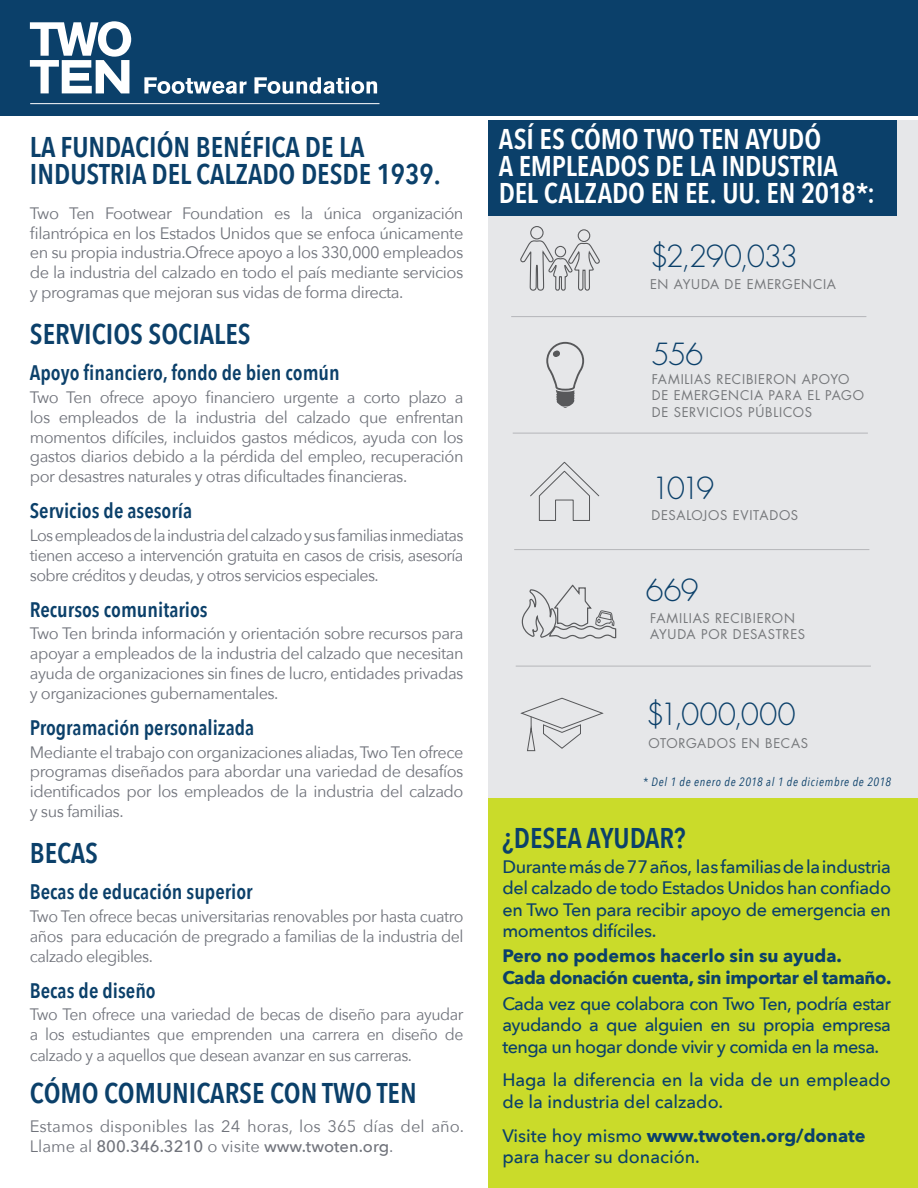
<style>
.page{position:relative;width:918px;height:1188px;background:#fff}
.page>*{position:absolute;margin:0;border:0;box-sizing:border-box;transform-origin:0 0}
.t1{font:300 29.7px "Futura Std";letter-spacing:-.045em;color:#0b406a}
.t2{font:600 28.5px/27px "Avenir Next Condensed";color:#0b406a}
.t3{font:600 28.5px/27px "Avenir Next Condensed";letter-spacing:-.005em;color:#fff}
.t4{font:600 21px "Avenir Next Condensed";color:#0b406a}
.t5{font:500 18px/21.6px "Avenir Next";letter-spacing:-.02em;color:#0b406a;text-align:justify}
.t6{font:500 18px/21.6px "Avenir Next";color:#0b406a}
.t7{font:700 18px/21.6px "Avenir Next";letter-spacing:-.02em;color:#0b406a}
.t8{font:16.5px/19.8px "Avenir Next";letter-spacing:-.03em;color:#70737b;text-align:justify}
.t9{font:16.5px/20.4px "Avenir Next";letter-spacing:-.03em;color:#70737b;text-align:justify;scale:.96 1}
.t10{font:16.5px/19.8px "Avenir Next";color:#70737b}
.t11{font:13.05px/16.4px "Futura Std";letter-spacing:.055em;color:#76787b}
.t12{font:italic 12px "Avenir Next Condensed";letter-spacing:.06em;color:#0b406a}
.s1{font-weight:500}
.s2{font-weight:700}
</style>
<div class="page">
<div style="left:489px;top:121px;width:429px;height:683px;background:#e6e7e9"></div>
<div style="left:489px;top:121px;width:408px;height:95px;background:#0b406a"></div>
<hr style="left:511px;top:316px;width:355px;height:1px;background:#a8a9ad">
<hr style="left:513px;top:433px;width:355px;height:1px;background:#a8a9ad">
<hr style="left:514px;top:549px;width:355px;height:1px;background:#a8a9ad">
<hr style="left:516px;top:666px;width:355px;height:1px;background:#a8a9ad">
<div style="left:0;top:0;width:918px;height:116px;background:#0b406a"></div>
<svg style="left:530px;top:461px;width:70px;height:60px"></svg>
<svg style="left:520px;top:697px;width:84px;height:54px"></svg>
<div style="left:489px;top:799px;width:429px;height:389px;background:#cadb2a"></div>
<svg style="left:519px;top:120px;width:82px;height:314px"></svg>
<svg style="left:521px;top:584px;width:96px;height:55px"></svg>
<svg style="left:144px;top:77px;width:103px;height:17px"></svg>
<svg style="left:254px;top:77px;width:123px;height:17px"></svg>
<svg style="left:30px;top:21px;width:101px;height:72px"></svg>
<hr style="left:30px;top:103px;width:349px;height:1px;background:#fff">
<h2 class="t2" style="left:30px;top:133px;width:412px">LA FUNDACIÓN BENÉFICA DE LA<br>INDUSTRIA DEL CALZADO DESDE 1939.</h2>
<p class="t8" style="left:30px;top:202px;width:435px">Two Ten Footwear Foundation es la única organización filantrópica en los Estados Unidos que se enfoca únicamente en su propia industria.Ofrece apoyo a los 330,000 empleados de la industria del calzado en todo el país mediante servicios y programas que mejoran sus vidas de forma directa.</p>
<h2 class="t2" style="left:30px;top:320px;width:222px">SERVICIOS SOCIALES</h2>
<p class="t4" style="left:30px;top:355px;width:311px">Apoyo financiero, fondo de bien común</p>
<p class="t8" style="left:30px;top:387px;width:435px">Two Ten ofrece apoyo financiero urgente a corto plazo a los empleados de la industria del calzado que enfrentan momentos difíciles, incluidos gastos médicos, ayuda con los gastos diarios debido a la pérdida del empleo, recuperación por desastres naturales y otras dificultades financieras.</p>
<p class="t4" style="left:30px;top:493px;width:164px">Servicios de asesoría</p>
<p class="t8" style="left:30px;top:525px;width:435px">Los empleados de la industria del calzado y sus familias inmediatas tienen acceso a intervención gratuita en casos de crisis, asesoría sobre créditos y deudas, y otros servicios especiales.</p>
<p class="t4" style="left:30px;top:591px;width:179px">Recursos comunitarios</p>
<p class="t8" style="left:30px;top:623px;width:435px">Two Ten brinda información y orientación sobre recursos para apoyar a empleados de la industria del calzado que necesitan ayuda de organizaciones sin fines de lucro, entidades privadas y organizaciones gubernamentales.</p>
<p class="t4" style="left:30px;top:709px;width:226px">Programación personalizada</p>
<p class="t8" style="left:30px;top:741px;width:435px">Mediante el trabajo con organizaciones aliadas, Two Ten ofrece programas diseñados para abordar una variedad de desafíos identificados por los empleados de la industria del calzado y sus familias.</p>
<h2 class="t2" style="left:30px;top:839px;width:70px">BECAS</h2>
<p class="t4" style="left:30px;top:874px;width:224px">Becas de educación superior</p>
<p class="t8" style="left:30px;top:906px;width:435px">Two Ten ofrece becas universitarias renovables por hasta cuatro años para educación de pregrado a familias de la industria del calzado elegibles.</p>
<p class="t4" style="left:30px;top:972px;width:127px">Becas de diseño</p>
<p class="t9" style="left:30px;top:1004px;width:453px">Two Ten ofrece una variedad de becas de diseño para ayudar a los estudiantes que emprenden una carrera en diseño de calzado y a aquellos que desean avanzar en sus carreras.</p>
<h2 class="t2" style="left:30px;top:1079px;width:388px">CÓMO COMUNICARSE CON TWO TEN</h2>
<p class="t10" style="left:30px;top:1116px;width:436px">Estamos disponibles las 24 horas, los 365 días del año.<br>Llame al <span class="s1">800.346.3210</span> o visite <span class="s1">www.twoten.org</span>.</p>
<h2 class="t3" style="left:499px;top:125px;width:378px">ASÍ ES CÓMO TWO TEN AYUDÓ<br>A EMPLEADOS DE LA INDUSTRIA<br>DEL CALZADO EN EE. UU. EN 2018*:</h2>
<h1 class="t1" style="left:650px;top:238px;width:150px">$2,290,033</h1>
<p class="t11" style="left:650px;top:276px;width:188px">EN AYUDA DE EMERGENCIA</p>
<h1 class="t1" style="left:652px;top:337px;width:54px">556</h1>
<p class="t11" style="left:652px;top:371px;width:214px">FAMILIAS RECIBIERON APOYO<br>DE EMERGENCIA PARA EL PAGO<br>DE SERVICIOS PÚBLICOS</p>
<h1 class="t1" style="left:652px;top:470px;width:65px">1019</h1>
<p class="t11" style="left:652px;top:508px;width:148px">DESALOJOS EVITADOS</p>
<h1 class="t1" style="left:646px;top:572px;width:55px">669</h1>
<p class="t11" style="left:650px;top:610px;width:156px">FAMILIAS RECIBIERON<br>AYUDA POR DESASTRES</p>
<h1 class="t1" style="left:646px;top:696px;width:151px">$1,000,000</h1>
<p class="t11" style="left:649px;top:735px;width:161px">OTORGADOS EN BECAS</p>
<p class="t12" style="left:643px;top:775px;width:250px">* Del 1 de enero de 2018 al 1 de diciembre de 2018</p>
<h2 class="t2" style="left:502px;top:824px;width:185px">¿DESEA AYUDAR?</h2>
<p class="t5" style="left:502px;top:855px;width:390px">Durante más de 77 años, las familias de la industria del calzado de todo Estados Unidos han confiado en Two Ten para recibir apoyo de emergencia en momentos difíciles.</p>
<p class="t7" style="left:502px;top:945px;width:391px">Pero no podemos hacerlo sin su ayuda.<br>Cada donación cuenta, sin importar el tamaño.</p>
<p class="t5" style="left:502px;top:992px;width:390px">Cada vez que colabora con Two Ten, podría estar ayudando a que alguien en su propia empresa tenga un hogar donde vivir y comida en la mesa.</p>
<p class="t6" style="left:502px;top:1069px;width:390px">Haga la diferencia en la vida de un empleado de la industria del calzado.</p>
<p class="t6" style="left:502px;top:1124px;width:365px">Visite hoy mismo <span class="s2">www.twoten.org/donate </span>para hacer su donación.</p>
</div>
